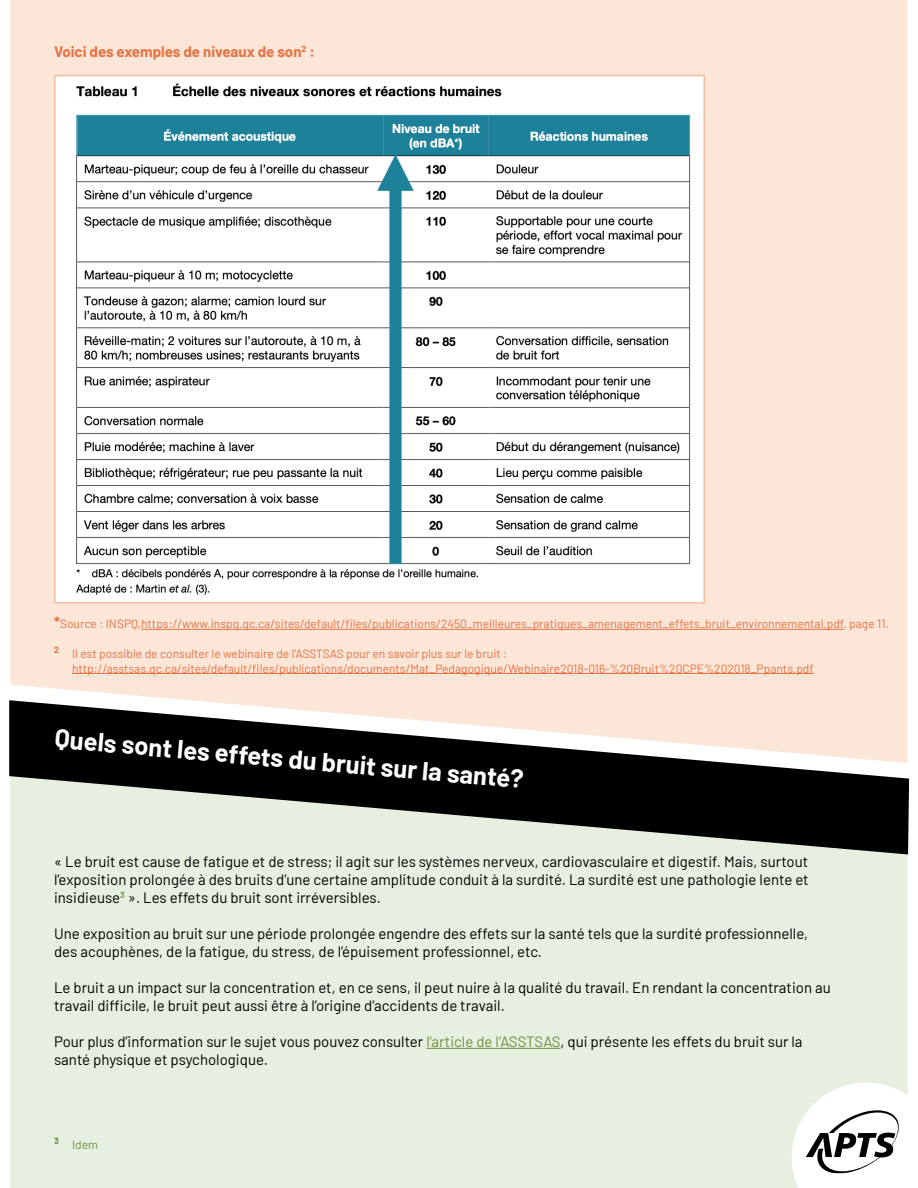
<style>
.page{position:relative;width:918px;height:1188px;background:#fff}
.page>*{position:absolute;margin:0;border:0;box-sizing:border-box;transform-origin:0 0}
.t1{font:700 25.5px "Barlow";color:#fff}
.t2{font:15px/18px "Barlow";color:#000}
.t3{font:700 15px "Barlow";color:#e57242}
.t4{font:12px/14.4px "Barlow";color:#e57242}
.t5{font:12px "Barlow";color:#748e3e}
.t6{font:5.1px "Myriad Pro";color:#000}
.s1{font-weight:700;font-size:15px}
.s2{color:#748e3e}
</style>
<div class="page">
<div style="left:10px;top:854px;width:898px;height:334px;background:#e7efe1"></div>
<div style="left:10px;top:0;width:898px;height:700px;background:#fbe6d8"></div>
<hr style="left:426px;top:1048px;width:134px;height:1px;background:#748e3e">
<svg style="left:792px;top:1083px;width:116px;height:105px"></svg>
<svg style="left:9px;top:700px;width:900px;height:154px;background:#7a7973"></svg>
<hr style="left:72px;top:673px;width:742px;height:1px;background:#e57242">
<hr style="left:141px;top:629px;width:703px;height:1px;background:#e57242">
<img style="left:67px;top:78px;width:635px;height:523px">
<div style="left:54px;top:75px;width:651px;height:529px;border:2px solid #f4bd9e"></div>
<p class="t3" style="left:54px;top:41px;width:262px">Voici des exemples de niveaux de son<sup>2</sup> :</p>
<p class="t4" style="left:54px;top:616px;width:836px"><span class="s1">*</span>Source : INSPQ,https://www.inspq.qc.ca/sites/default/files/publications/2450_meilleures_pratiques_amenagement_effets_bruit_environnemental.pdf, page 11.</p>
<p class="t4" style="left:72px;top:646px;width:743px;text-indent:-18px"><sup>2</sup> Il est possible de consulter le webinaire de l’ASSTSAS pour en savoir plus sur le bruit : http://asstsas.qc.ca/sites/default/files/publications/documents/Mat_Pedagogique/Webinaire2018-016-%20Bruit%20CPE%202018_Ppants.pdf</p>
<h1 class="t1" style="left:57px;top:720px;width:472px;rotate:5deg">Quels sont les effets du bruit sur la santé?</h1>
<p class="t2" style="left:54px;top:852px;width:756px;text-align:justify">« Le bruit est cause de fatigue et de stress; il agit sur les systèmes nerveux, cardiovasculaire et digestif. Mais, surtout l’exposition prolongée à des bruits d’une certaine amplitude conduit à la surdité. La surdité est une pathologie lente et insidieuse<sup>3</sup> ». Les effets du bruit sont irréversibles.</p>
<p class="t2" style="left:54px;top:924px;width:755px">Une exposition au bruit sur une période prolongée engendre des effets sur la santé tels que la surdité professionnelle, des acouphènes, de la fatigue, du stress, de l’épuisement professionnel, etc.</p>
<p class="t2" style="left:54px;top:978px;width:778px">Le bruit a un impact sur la concentration et, en ce sens, il peut nuire à la qualité du travail. En rendant la concentration au travail difficile, le bruit peut aussi être à l’origine d’accidents de travail.</p>
<p class="t2" style="left:54px;top:1032px;width:750px">Pour plus d’information sur le sujet vous pouvez consulter <span class="s2">l’article de l’ASSTSAS</span>, qui présente les effets du bruit sur la santé physique et psychologique.</p>
<p class="t6" style="left:773px;top:981px;width:12px">NOIR</p>
<p class="t5" style="left:54px;top:1136px;width:45px"><sup>3</sup> Idem</p>
</div>
